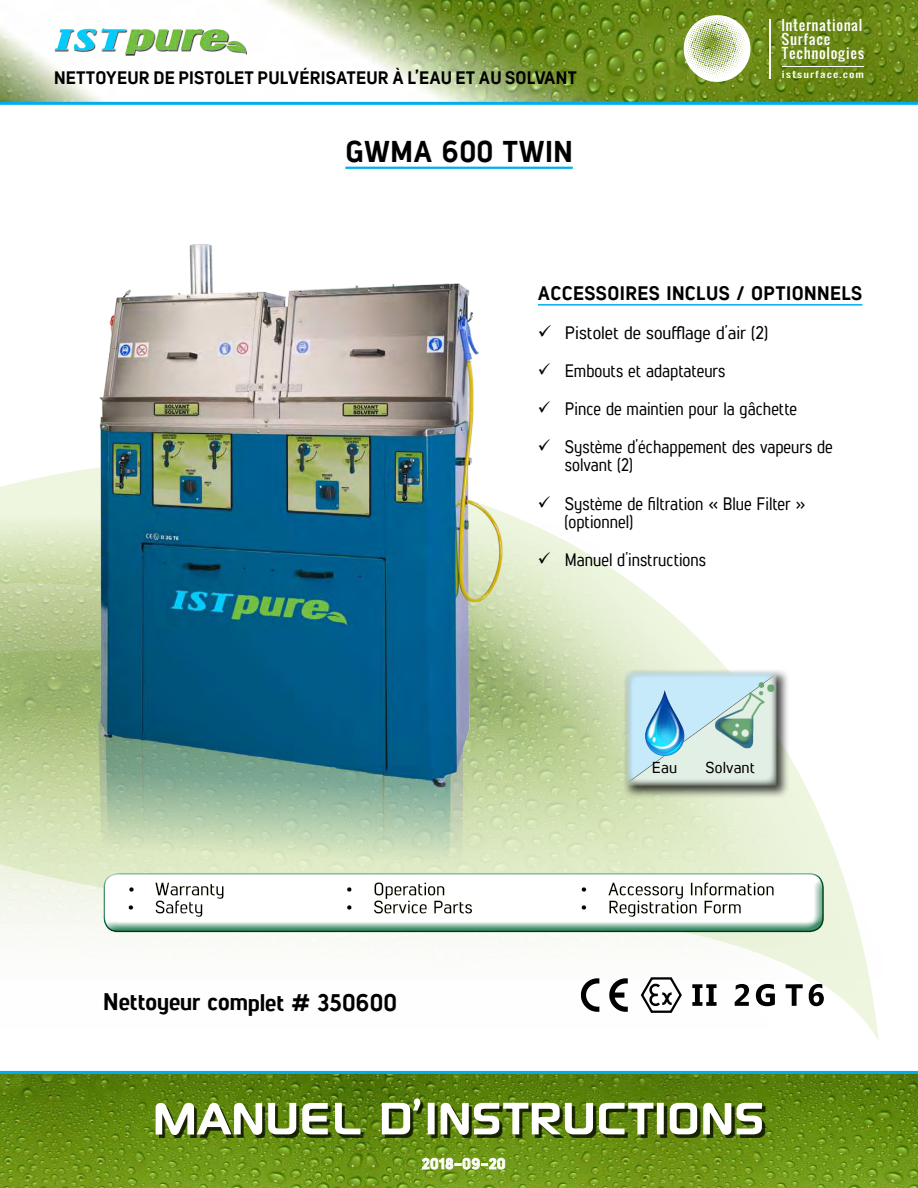
<style>
.page{position:relative;width:918px;height:1188px;background:#fff}
.page>*{position:absolute;margin:0;border:0;box-sizing:border-box;transform-origin:0 0}
.t1{font:61.5px "Sony Sketch EF";letter-spacing:.03em;color:#fff;scale:.9 1}
.t2{font:30px "Lintel Regular 6";letter-spacing:.01em;color:#000}
.t3{font:24px "Lintel Regular 6";letter-spacing:-.005em;color:#000}
.t4{font:19.5px "Lintel Regular 6";letter-spacing:.02em;color:#000}
.t5{font:18px/38.2px "Lintel Regular 5";color:#000;scale:.96 1}
.t6{font:18px/38.2px "Lintel Regular 5";color:#000;scale:.9 1}
.t7{font:18px "Lintel Regular 6";letter-spacing:.01em;color:#000}
.t8{font:15.75px "Lintel Regular 5";letter-spacing:.005em;color:#000}
.t9{font:15px "Lintel Regular 6";letter-spacing:.035em;color:#fff}
.t10{font:13.8px/14.4px "Oswald";letter-spacing:.04em;color:#fff;scale:1.04 1}
.t11{font:8.55px "Oswald";letter-spacing:.09em;color:#fff;scale:1.35 1}
</style>
<div class="page">
<img style="left:0;top:490px;width:877px;height:538px">
<img style="left:0;top:1074px;width:918px;height:114px">
<svg style="left:422px;top:1157px;width:84px;height:13px"></svg>
<hr style="left:0;top:1071px;width:918px;height:3px;background:#00aeef">
<div style="left:159px;top:1102px;width:606px;height:36px;background:#000;opacity:.75"></div>
<svg style="left:155px;top:1102px;width:206px;height:34px;background:#6c823f"></svg>
<svg style="left:381px;top:1098px;width:40px;height:37px"></svg>
<div style="left:428px;top:1103px;width:7px;height:31px;border:2px solid #fff"></div>
<svg style="left:440px;top:1102px;width:214px;height:34px;background:#6d8340"></svg>
<div style="left:657px;top:1103px;width:7px;height:31px;border:2px solid #fff"></div>
<svg style="left:669px;top:1102px;width:94px;height:34px;background:#6e8145"></svg>
<img style="left:0;top:0;width:918px;height:102px">
<hr style="left:0;top:102px;width:918px;height:3px;background:#00aeef">
<div style="left:55px;top:30px;width:191px;height:25px;background:#000;opacity:.75"></div>
<img style="left:54px;top:29px;width:191px;height:25px">
<svg style="left:683px;top:15px;width:69px;height:67px"></svg>
<hr style="left:770px;top:19px;width:1px;height:59px;background:#fff">
<hr style="left:782px;top:66px;width:82px;height:1px;background:#fff">
<img style="left:18px;top:244px;width:554px;height:627px">
<hr style="left:345px;top:167px;width:228px;height:2px;background:#00aeef">
<hr style="left:538px;top:304px;width:324px;height:2px;background:#00aeef">
<div style="left:103px;top:872px;width:722px;height:52px;background:#fff;opacity:.75"></div>
<div style="left:103px;top:875px;width:722px;height:57px;background:#006737;opacity:.75"></div>
<svg style="left:609px;top:978px;width:19px;height:34px"></svg>
<svg style="left:581px;top:978px;width:18px;height:34px"></svg>
<svg style="left:639px;top:977px;width:45px;height:38px"></svg>
<svg style="left:692px;top:984px;width:132px;height:22px"></svg>
<div style="left:622px;top:668px;width:168px;height:131px;background:#000;opacity:.75"></div>
<svg style="left:624px;top:672px;width:155px;height:114px;background:#cadcd7"></svg>
<img style="left:630px;top:683px;width:69px;height:75px">
<img style="left:707px;top:677px;width:75px;height:76px">
<svg style="left:539px;top:325px;width:12px;height:11px"></svg>
<svg style="left:539px;top:363px;width:11px;height:12px"></svg>
<svg style="left:539px;top:401px;width:11px;height:12px"></svg>
<svg style="left:539px;top:439px;width:11px;height:12px"></svg>
<svg style="left:539px;top:496px;width:11px;height:11px"></svg>
<svg style="left:539px;top:552px;width:11px;height:12px"></svg>
<p class="t7" style="left:54px;top:65px;width:525px">NETTOYEUR DE PISTOLET PULVÉRISATEUR À L’EAU ET AU SOLVANT</p>
<h2 class="t2" style="left:345px;top:130px;width:229px">GWMA 600 TWIN</h2>
<p class="t10" style="left:781px;top:19px;width:81px">International<br>Surface<br>Technologies</p>
<p class="t11" style="left:782px;top:70px;width:62px">istsurface.com</p>
<p class="t4" style="left:538px;top:280px;width:326px">ACCESSOIRES INCLUS / OPTIONN ELS</p>
<p class="t5" style="left:565px;top:312px;width:281px">Pistolet de soufflage d’air (2)<br>Embouts et adaptateurs<br>Pince de maintien pour la gâchette<br>Système d’échappement des vapeurs de</p>
<p class="t6" style="left:565px;top:445px;width:269px">solvant (2)<br>Système de filtration « Blue Filter »</p>
<p class="t6" style="left:565px;top:501px;width:159px">(optionnel)<br>Manuel d’instructions</p>
<h3 class="t3" style="left:103px;top:985px;width:295px">NETTOYEUR COMPLET # 350600</h3>
<p class="t8" style="left:652px;top:757px;width:27px">Eau</p>
<p class="t8" style="left:706px;top:757px;width:51px">Solvant</p>
<h1 class="t1" style="left:153px;top:1084px;width:681px">MANUEL D’INSTRUCTIONS</h1>
<p class="t9" style="left:422px;top:1153px;width:85px">2018-09-20</p>
</div>
